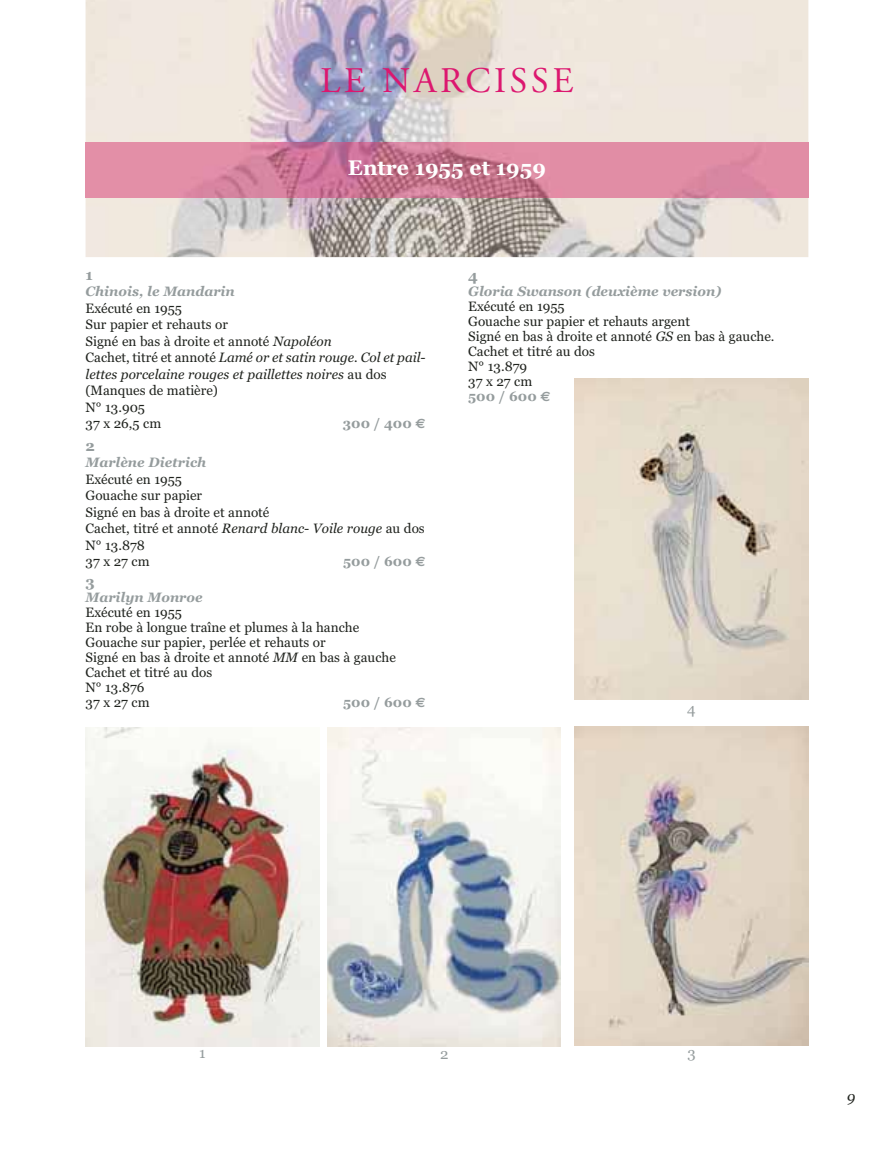
<style>
.page{position:relative;width:894px;height:1152px;background:#fff}
.page>*{position:absolute;margin:0;border:0;box-sizing:border-box;transform-origin:0 0}
.t1{font:36px "Adobe Garamond";letter-spacing:.1em;color:#dc176f}
.t2{font:700 21px "Georgia";color:#fff}
.t3{font:700 15px "Georgia";color:#959c9d}
.t4{font:15px "Georgia";color:#959c9d}
.t5{font:italic 15px "Georgia";color:#20231e}
.t6{font:13.5px/16.5px "Georgia";color:#20231e}
.t7{font:italic 700 13.5px "Georgia";color:#959c9d}
.t8{font:700 13.5px "Georgia";color:#959c9d}
.s1{font-style:italic}
.s2{font-family:"Euro Sans"}
.s3{font-weight:700;color:#959c9d}
.s4{font-family:"Euro Sans";font-weight:700;color:#959c9d}
</style>
<div class="page">
<img style="left:86px;top:727px;width:233px;height:319px">
<img style="left:328px;top:727px;width:233px;height:320px">
<img style="left:575px;top:727px;width:233px;height:319px">
<img style="left:86px;top:0;width:722px;height:257px">
<img style="left:86px;top:142px;width:722px;height:55px">
<img style="left:575px;top:378px;width:233px;height:321px">
<h1 class="t1" style="left:321px;top:66px;width:254px">LE NARCISSE</h1>
<h2 class="t2" style="left:348px;top:160px;width:199px">Entre 1955 et 1959</h2>
<p class="t3" style="left:86px;top:268px;width:9px">1</p>
<p class="t7" style="left:86px;top:286px;width:151px">Chinois, le Mandarin</p>
<p class="t6" style="left:86px;top:301px;width:342px">Exécuté en 1955<br>Sur papier et rehauts or<br>Signé en bas à droite et annoté <span class="s1">Napoléon<br></span>Cachet, titré et annoté <span class="s1">Lamé or et satin rouge. Col et pail&shy;lettes porcelaine rouges et paillettes noires</span> au dos (Manques de matière)<br>N° 13.905<br>37 x 26,5 cm</p>
<p class="t8" style="left:343px;top:418px;width:84px">300 / 400 <span class="s2">€</span></p>
<p class="t3" style="left:86px;top:439px;width:11px">2</p>
<p class="t7" style="left:86px;top:457px;width:122px">Marlène Dietrich</p>
<p class="t6" style="left:86px;top:472px;width:341px">Exécuté en 1955<br>Gouache sur papier<br>Signé en bas à droite et annoté<br>Cachet, titré et annoté <span class="s1">Renard blanc- Voile rouge</span> au dos<br>N° 13.878<br>37 x 27 cm</p>
<p class="t8" style="left:343px;top:556px;width:84px">500 / 600 <span class="s2">€</span></p>
<p class="t3" style="left:86px;top:576px;width:11px">3</p>
<p class="t7" style="left:86px;top:592px;width:119px">Marilyn Monroe</p>
<p class="t6" style="left:86px;top:606px;width:312px;line-height:15px">Exécuté en 1955<br>En robe à longue traîne et plumes à la hanche<br>Gouache sur papier, perlée et rehauts or<br>Signé en bas à droite et annoté <span class="s1">MM</span> en bas à gauche<br>Cachet et titré au dos<br>N° 13.876<br>37 x 27 cm</p>
<p class="t8" style="left:343px;top:697px;width:84px">500 / 600 <span class="s2">€</span></p>
<p class="t3" style="left:468px;top:270px;width:11px">4</p>
<p class="t7" style="left:468px;top:286px;width:255px">Gloria Swanson (deuxième version)</p>
<p class="t6" style="left:468px;top:300px;width:308px;line-height:15px">Exécuté en 1955<br>Gouache sur papier et rehauts argent<br>Signé en bas à droite et annoté <span class="s1">GS</span> en bas à gauche.<br>Cachet et titré au dos<br>N° 13.879<br>37 x 27 cm<br><span class="s3">500 / 600</span> <span class="s4">€</span></p>
<p class="t4" style="left:687px;top:703px;width:10px">4</p>
<p class="t4" style="left:199px;top:1047px;width:8px">1</p>
<p class="t4" style="left:440px;top:1047px;width:10px">2</p>
<p class="t4" style="left:687px;top:1047px;width:10px">3</p>
<p class="t5" style="left:847px;top:1090px;width:10px">9</p>
</div>
